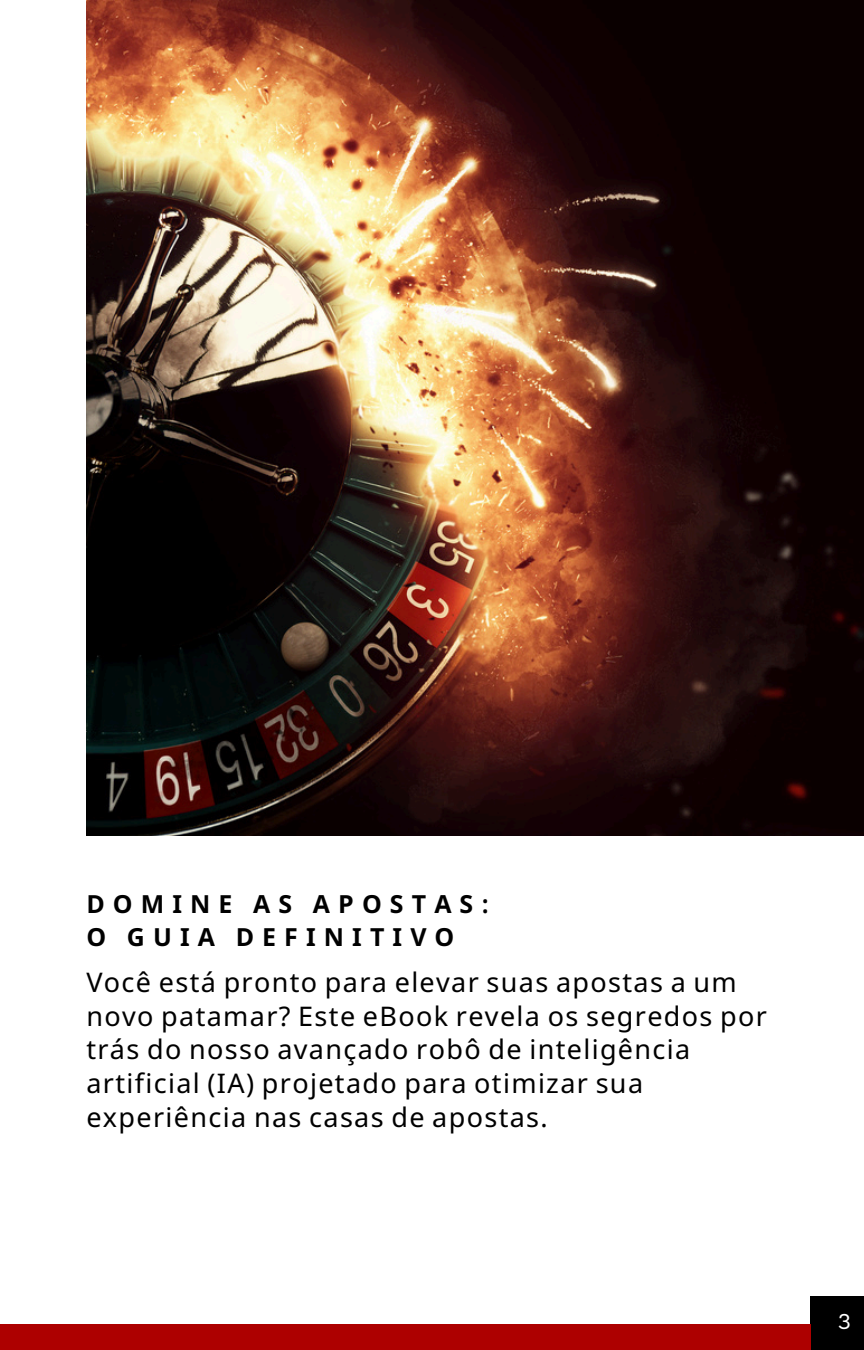
<style>
.page{position:relative;width:864px;height:1350px;background:#fff}
.page>*{position:absolute;margin:0;border:0;box-sizing:border-box;transform-origin:0 0}
.t1{font:27px/33.8px "Noto Sans";letter-spacing:.05em;color:#000}
.t2{font:700 24.97px/33.8px "Noto Sans";letter-spacing:.325em;color:#000}
.t3{font:20.93px "Sanchez";color:#fff}
.s1{font-family:"Noto Sans Devanagari";font-stretch:extra-condensed}
</style>
<div class="page">
<img style="left:86px;top:0;width:778px;height:835px">
<div style="left:811px;top:1296px;width:53px;height:54px;background:#000"></div>
<div style="left:0;top:1324px;width:811px;height:26px;background:#ad0000"></div>
<h1 class="t2" style="left:86px;top:886px;width:404px">DOMINE AS APOSTAS<span class="s1">:<br></span>O GUIA DEFINITIVO</h1>
<p class="t1" style="left:86px;top:964px;width:682px">Você está pronto para elevar suas apostas a um novo patamar? Este eBook revela os segredos por trás do nosso avançado robô de inteligência artificial (IA) projetado para otimizar sua experiência nas casas de apostas.</p>
<p class="t3" style="left:838px;top:1308px;width:14px">3</p>
</div>
